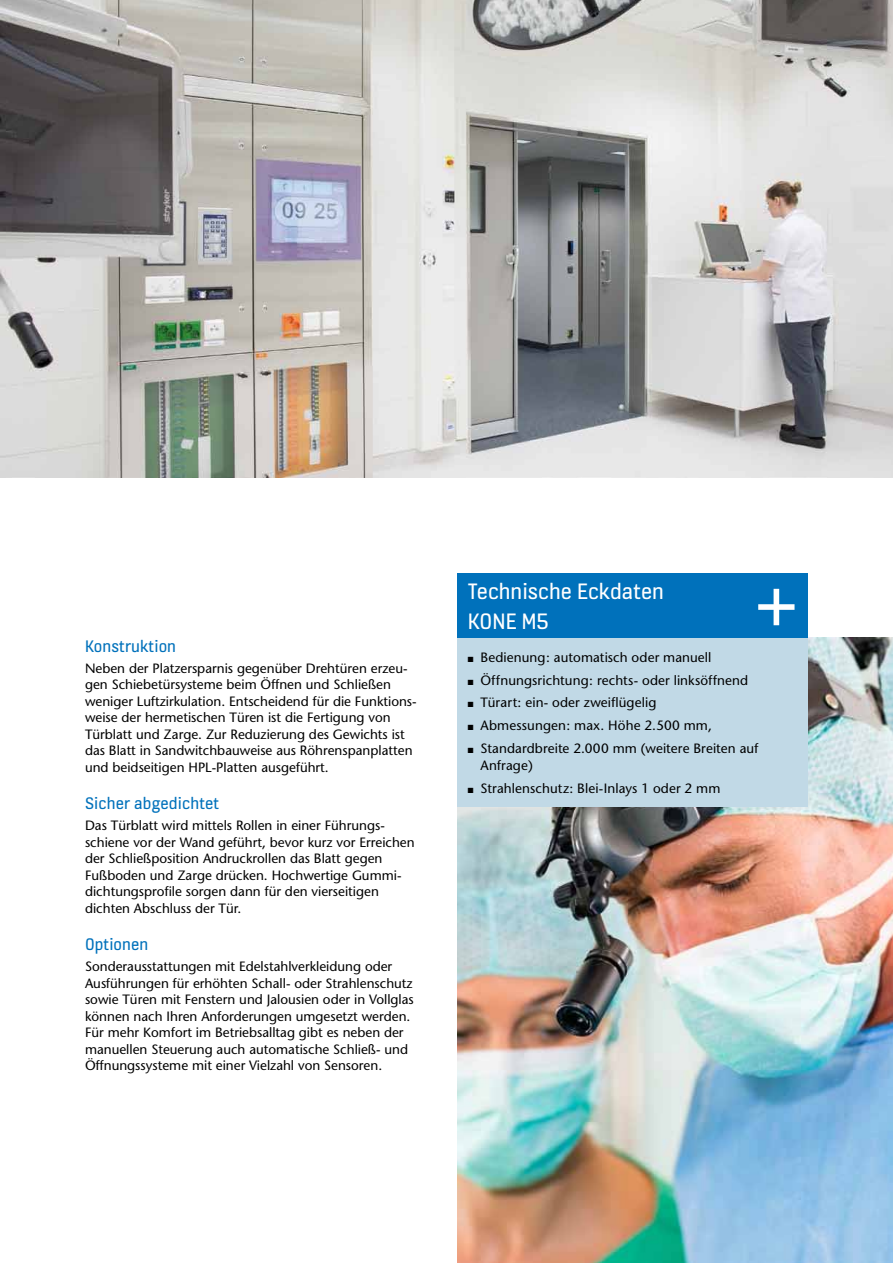
<style>
.page{position:relative;width:893px;height:1263px;background:#fff}
.page>*{position:absolute;margin:0;border:0;box-sizing:border-box;transform-origin:0 0}
.t1{font:600 72px "Stone Sans";color:#fff}
.t2{font:24px/30px "KONE Information";color:#fff}
.t3{font:18px "KONE Information";letter-spacing:.005em;color:#0071bb}
.t4{font:13.5px/16.5px "Stone Sans";color:#000}
</style>
<div class="page">
<img style="left:0;top:0;width:893px;height:477px">
<img style="left:457px;top:638px;width:436px;height:625px">
<div style="left:457px;top:573px;width:351px;height:68px;background:#0071bb"></div>
<div style="left:457px;top:638px;width:351px;height:168px;background:#c1d9e6"></div>
<h3 class="t3" style="left:85px;top:634px;width:93px">Konstruktion</h3>
<p class="t4" style="left:85px;top:660px;width:333px">Neben der Platzersparnis gegenüber Drehtüren erzeu&shy;gen Schiebetürsysteme beim Öffnen und Schließen weniger Luftzirkulation. Entscheidend für die Funktions&shy;weise der hermetischen Türen ist die Fertigung von Türblatt und Zarge. Zur Reduzierung des Gewichts ist das Blatt in Sandwitchbauweise aus Röhrenspanplatten und beidseitigen HPL-Platten ausgeführt.</p>
<h3 class="t3" style="left:85px;top:791px;width:136px">Sicher abgedichtet</h3>
<p class="t4" style="left:85px;top:817px;width:331px">Das Türblatt wird mittels Rollen in einer Führungs&shy;schiene vor der Wand geführt, bevor kurz vor Erreichen der Schließposition Andruckrollen das Blatt gegen Fußboden und Zarge drücken. Hochwertige Gummi&shy;dichtungsprofile sorgen dann für den vierseitigen dichten Abschluss der Tür.</p>
<h3 class="t3" style="left:85px;top:932px;width:65px">Optionen</h3>
<p class="t4" style="left:85px;top:958px;width:330px">Sonderausstattungen mit Edelstahlverkleidung oder Ausführungen für erhöhten Schall- oder Strahlenschutz sowie Türen mit Fenstern und Jalousien oder in Vollglas können nach Ihren Anforderungen umgesetzt werden.<br>Für mehr Komfort im Betriebsalltag gibt es neben der manuellen Steuerung auch automatische Schließ- und Öffnungssysteme mit einer Vielzahl von Sensoren.</p>
<h2 class="t2" style="left:468px;top:575px;width:198px">Technische Eckdaten<br>KONE M5</h2>
<p class="t4" style="left:468px;top:649px;width:245px">■ Bedienung: automatisch oder manuell</p>
<p class="t4" style="left:468px;top:671px;width:282px">■ Öffnungsrichtung: rechts- oder linksöffnend</p>
<p class="t4" style="left:468px;top:694px;width:190px">■ Türart: ein- oder zweiflügelig</p>
<p class="t4" style="left:468px;top:717px;width:246px">■ Abmessungen: max. Höhe 2.500 mm,</p>
<p class="t4" style="left:480px;top:740px;width:279px;text-indent:-13px">■ Standardbreite 2.000 mm (weitere Breiten auf<br>Anfrage)</p>
<p class="t4" style="left:468px;top:780px;width:254px">■ Strahlenschutz: Blei-Inlays 1 oder 2 mm</p>
<h1 class="t1" style="left:756px;top:557px;width:43px">+</h1>
</div>
